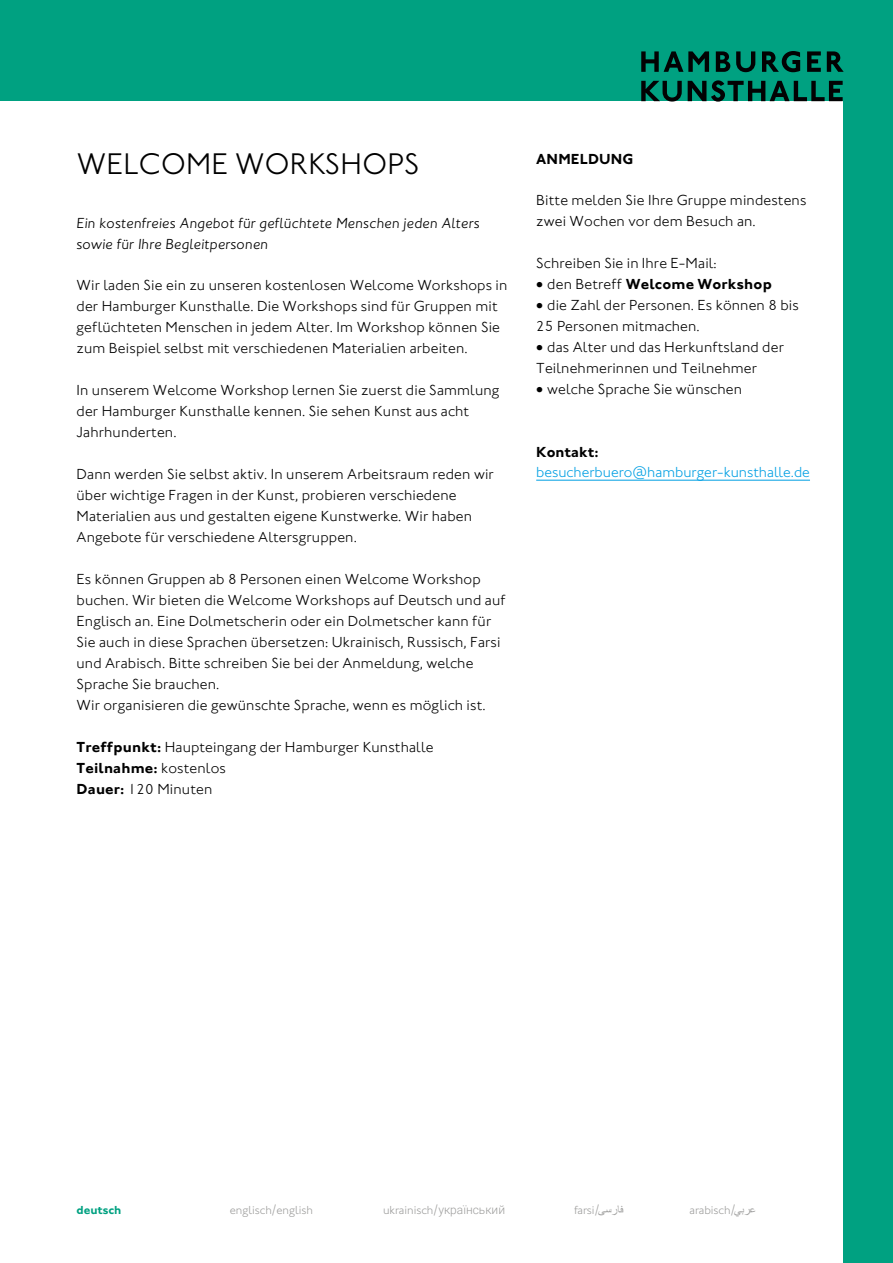
<style>
.page{position:relative;width:893px;height:1263px;background:#00a181}
.page>*{position:absolute;margin:0;border:0;box-sizing:border-box;transform-origin:0 0}
.Copy_ITC{font:300 30.75px "ITC Johnstonfor HKH";letter-spacing:.01em;color:#000}
.Copy_ITC-2{font:300 15px/21px "ITC Johnstonfor HKH";letter-spacing:.01em;color:#000}
.Copy_ITC-3{font:italic 300 15px/21px "ITC Johnstonfor HKH";letter-spacing:.01em;color:#000}
.Copy_ITC-4{font:300 15px/20px "ITC Johnstonfor HKH";color:#009fe3}
.Copy_ITC-5{font:700 15px "ITC Johnstonfor HKH";letter-spacing:.01em;color:#000}
.t1{font:300 12px "ITC Johnstonfor HKH";color:#9d9d9c}
.t2{font:700 12px "ITC Johnstonfor HKH";color:#00a181}
.s1{font-weight:700}
.s2{font-weight:300}
.s3{font-weight:700;color:#000}
.s4{font-family:"Roboto"}
.s5{font-family:"Arial";font-weight:400}
</style>
<div class="page">
<div style="left:0;top:101px;width:843px;height:1162px;background:#fff"></div>
<svg style="left:641px;top:51px;width:203px;height:51px"></svg>
<hr style="left:536px;top:480px;width:274px;height:1px;background:#009fe3">
<p class="Copy_ITC" style="left:77px;top:146px;width:344px">WELCOME WORKSHOPS</p>
<p class="Copy_ITC-3" style="left:77px;top:213px;width:405px">Ein kostenfreies Angebot für geflüchtete Menschen jeden Alters sowie für Ihre Begleitpersonen</p>
<p class="Copy_ITC-2" style="left:77px;top:275px;width:432px">Wir laden Sie ein zu unseren kostenlosen Welcome Workshops in der Hamburger Kunsthalle. Die Workshops sind für Gruppen mit geflüchteten Menschen in jedem Alter. Im Workshop können Sie zum Beispiel selbst mit verschiedenen Materialien arbeiten.</p>
<p class="Copy_ITC-2" style="left:77px;top:380px;width:424px">In unserem Welcome Workshop lernen Sie zuerst die Sammlung der Hamburger Kunsthalle kennen. Sie sehen Kunst aus acht<br>Jahrhunderten.</p>
<p class="Copy_ITC-2" style="left:77px;top:464px;width:419px">Dann werden Sie selbst aktiv. In unserem Arbeitsraum reden wir über wichtige Fragen in der Kunst, probieren verschiedene Materialien aus und gestalten eigene Kunstwerke. Wir haben Angebote für verschiedene Altersgruppen.</p>
<p class="Copy_ITC-2" style="left:77px;top:569px;width:431px">Es können Gruppen ab 8 Personen einen Welcome Workshop buchen. Wir bieten die Welcome Workshops auf Deutsch und auf Englisch an. Eine Dolmetscherin oder ein Dolmetscher kann für Sie auch in diese Sprachen übersetzen: Ukrainisch, Russisch, Farsi und Arabisch. Bitte schreiben Sie bei der Anmeldung, welche Sprache Sie brauchen.<br>Wir organisieren die gewünschte Sprache, wenn es möglich ist.</p>
<p class="Copy_ITC-2" style="left:77px;top:737px;width:358px"><span class="s1">Treffpunkt:</span> Haupteingang der Hamburger Kunsthalle<br><span class="s1">Teilnahme:</span> kostenlos<br><span class="s1">Dauer:</span> 120 Minuten</p>
<p class="Copy_ITC-5" style="left:536px;top:150px;width:99px">ANMELDUNG</p>
<p class="Copy_ITC-2" style="left:536px;top:189px;width:272px">Bitte melden Sie Ihre Gruppe mindestens zwei Wochen vor dem Besuch an.</p>
<p class="Copy_ITC-2" style="left:536px;top:252px;width:182px">Schreiben Sie in Ihre E-Mail:</p>
<p class="Copy_ITC-5" style="left:536px;top:274px;width:237px">• <span class="s2">den Betreff</span> Welcome Workshop</p>
<p class="Copy_ITC-2" style="left:536px;top:294px;width:264px">• die Zahl der Personen. Es können 8 bis<br>25 Personen mitmachen.</p>
<p class="Copy_ITC-2" style="left:536px;top:336px;width:249px">• das Alter und das Herkunftsland der<br>Teilnehmerinnen und Teilnehmer</p>
<p class="Copy_ITC-2" style="left:536px;top:378px;width:207px">• welche Sprache Sie wünschen</p>
<p class="Copy_ITC-4" style="left:536px;top:442px;width:275px"><span class="s3">Kontakt: </span>besucherbuero@hamburger-kunsthalle.de</p>
<p class="t2" style="left:77px;top:1202px;width:46px">deutsch</p>
<p class="t1" style="left:230px;top:1203px;width:85px">englisch/english</p>
<p class="t1" style="left:383px;top:1203px;width:124px">ukrainisch/<span class="s4">український</span></p>
<p class="t1" style="left:574px;top:1203px;width:51px">farsi/ <span class="s5">ف ارسی</span></p>
<p class="t1" style="left:689px;top:1203px;width:68px">arabisch/ <span class="s5">عربي</span></p>
</div>
